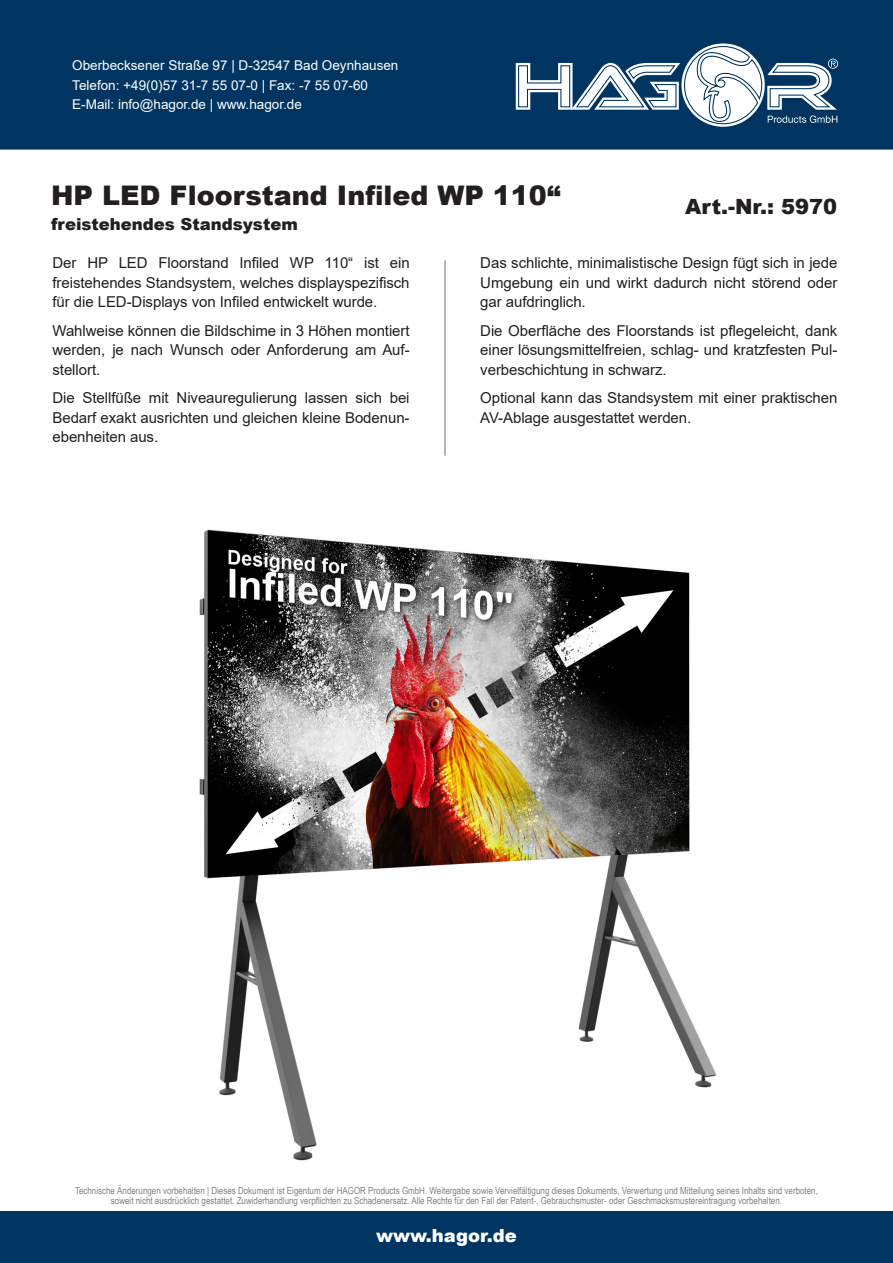
<style>
.page{position:relative;width:893px;height:1263px;background:#fff}
.page>*{position:absolute;margin:0;border:0;box-sizing:border-box;transform-origin:0 0}
.t1{font:900 27px "Arial";color:#231f20}
.t2{font:900 21px "Arial";color:#231f20}
.t3{font:900 18px "Arial";color:#fff}
.t4{font:900 16.5px "Arial";color:#231f20}
.t5{font:15px/19.5px "Arial";letter-spacing:-.005em;color:#231f20;text-align:justify}
.t6{font:13.5px/19.5px "Arial";color:#fff}
.t7{font:9.75px/10.5px "Arial Narrow";color:#808285;text-align:center}
</style>
<div class="page">
<div style="left:0;top:1212px;width:893px;height:51px;background:#003562"></div>
<div style="left:0;top:0;width:893px;height:150px;background:#003562"></div>
<hr style="left:444px;top:260px;width:2px;height:196px;background:#9d9fa2">
<svg style="left:483px;top:39px;width:376px;height:92px"></svg>
<img style="left:199px;top:529px;width:518px;height:632px">
<p class="t6" style="left:72px;top:56px;width:328px">Oberbecksener Straße 97 | D-32547 Bad Oeynhausen<br>Telefon: +49(0)57 31-7 55 07-0 | Fax: -7 55 07-60<br>E-Mail: info@hagor.de | www.hagor.de</p>
<h1 class="t1" style="left:51px;top:176px;width:511px">HP LED Floorstand Infiled WP 110“</h1>
<p class="t4" style="left:51px;top:212px;width:248px">freistehendes Standsystem</p>
<h2 class="t2" style="left:685px;top:191px;width:154px">Art.-Nr.: 5970</h2>
<p class="t5" style="left:53px;top:253px;width:359px">Der HP LED Floorstand Infiled WP 110“ ist ein freistehendes Standsystem, welches displayspezifisch für die LED-Displays von Infiled entwickelt wurde.</p>
<p class="t5" style="left:53px;top:321px;width:359px">Wahlweise können die Bildschime in 3 Höhen montiert werden, je nach Wunsch oder Anforderung am Auf&shy;stellort.</p>
<p class="t5" style="left:53px;top:388px;width:359px">Die Stellfüße mit Niveauregulierung lassen sich bei Bedarf exakt ausrichten und gleichen kleine Bodenun&shy;ebenheiten aus.</p>
<p class="t5" style="left:480px;top:253px;width:359px">Das schlichte, minimalistische Design fügt sich in jede Umgebung ein und wirkt dadurch nicht störend oder gar aufdringlich.</p>
<p class="t5" style="left:480px;top:321px;width:359px">Die Oberfläche des Floorstands ist pflegeleicht, dank einer lösungsmittelfreien, schlag- und kratzfesten Pul&shy;verbeschichtung in schwarz.</p>
<p class="t5" style="left:480px;top:388px;width:359px">Optional kann das Standsystem mit einer praktischen<br>AV-Ablage ausgestattet werden.</p>
<p class="t7" style="left:75px;top:1184px;width:744px">Technische Änderungen vorbehalten | Dieses Dokument ist Eigentum der HAGOR Products GmbH. Weitergabe sowie Vervielfältigung dieses Dokuments, Verwertung und Mitteilung seines Inhalts sind verboten, soweit nicht ausdrücklich gestattet. Zuwiderhandlung verpflichten zu Schadenersatz. Alle Rechte für den Fall der Patent-, Gebrauchsmuster- oder Geschmacksmustereintragung vorbehalten.</p>
<p class="t3" style="left:376px;top:1222px;width:142px">www.hagor.de</p>
</div>
